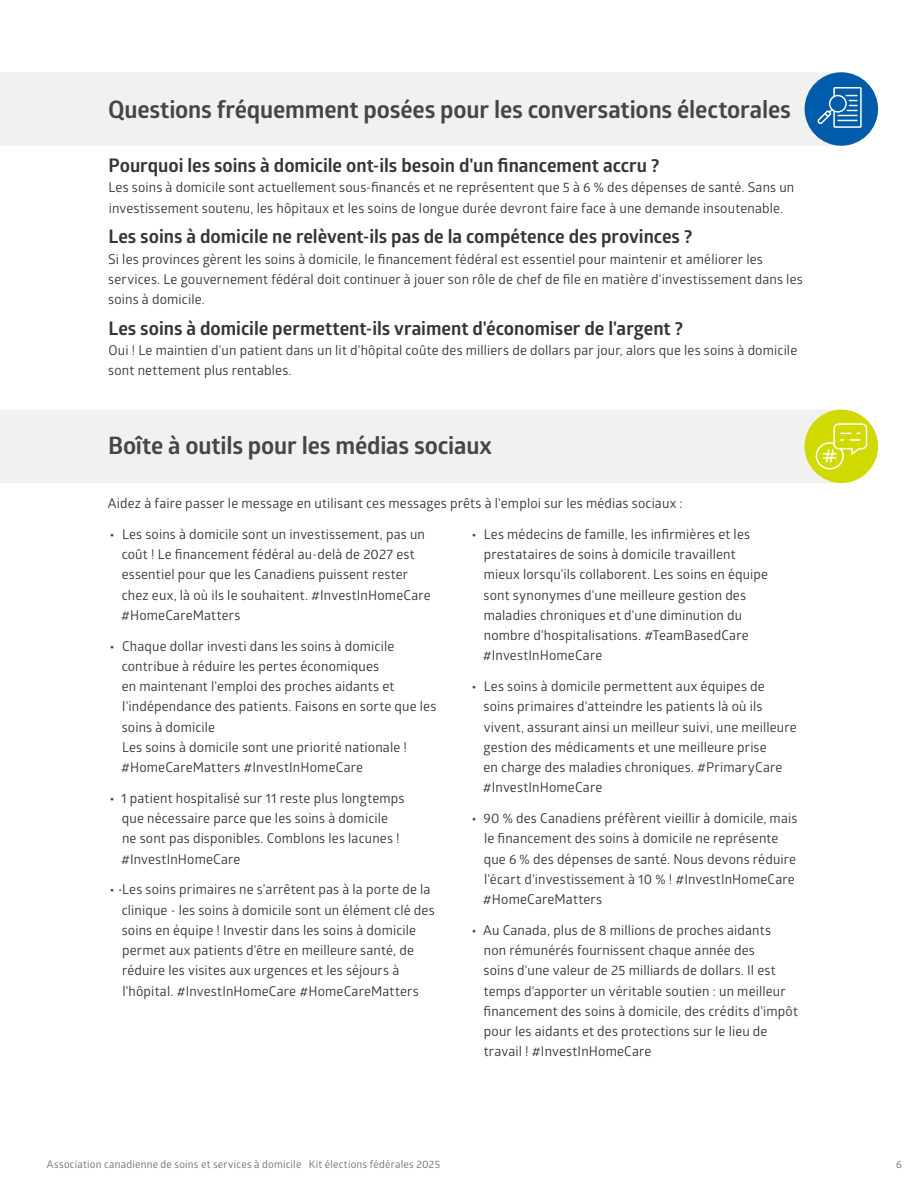
<style>
.page{position:relative;width:918px;height:1188px;background:#fff}
.page>*{position:absolute;margin:0;border:0;box-sizing:border-box;transform-origin:0 0}
.t1{font:700 24px "Glober";letter-spacing:-.005em;color:#464547}
.t2{font:700 18.75px "Glober";color:#363436}
.t3{font:13.5px/20.2px "Glober";letter-spacing:.01em;color:#363436}
.t4{font:10.5px "Glober";letter-spacing:.02em;color:#6f6b6c}
.s1{font-weight:700;color:#464547}
</style>
<div class="page">
<div style="left:0;top:410px;width:878px;height:73px;background:#f1f1ef"></div>
<div style="left:805px;top:410px;width:73px;height:73px;background:#d0da00;border-radius:50%"></div>
<svg style="left:815px;top:423px;width:53px;height:47px"></svg>
<div style="left:0;top:72px;width:878px;height:74px;background:#f1f1ef"></div>
<div style="left:805px;top:72px;width:73px;height:74px;background:#005baa;border-radius:50%"></div>
<svg style="left:817px;top:87px;width:45px;height:41px"></svg>
<h1 class="t1" style="left:108px;top:92px;width:684px">Questions fréquemment posées pour les conversations électorales</h1>
<h2 class="t2" style="left:109px;top:152px;width:552px">Pourquoi les soins à domicile ont-ils besoin d'un financement accru ?</h2>
<p class="t3" style="left:109px;top:177px;width:687px">Les soins à domicile sont actuellement sous-financés et ne représentent que 5 à 6 % des dépenses de santé. Sans un investissement soutenu, les hôpitaux et les soins de longue durée devront faire face à une demande insoutenable.</p>
<h2 class="t2" style="left:109px;top:223px;width:585px">Les soins à domicile ne relèvent-ils pas de la compétence des provinces ?</h2>
<p class="t3" style="left:108px;top:248px;width:696px">Si les provinces gèrent les soins à domicile, le financement fédéral est essentiel pour maintenir et améliorer les services. Le gouvernement fédéral doit continuer à jouer son rôle de chef de file en matière d'investissement dans les soins à domicile.</p>
<h2 class="t2" style="left:109px;top:315px;width:576px">Les soins à domicile permettent-ils vraiment d'économiser de l'argent ?</h2>
<p class="t3" style="left:108px;top:340px;width:691px">Oui ! Le maintien d'un patient dans un lit d'hôpital coûte des milliers de dollars par jour, alors que les soins à domicile sont nettement plus rentables.</p>
<h1 class="t1" style="left:108px;top:428px;width:385px">Boîte à outils pour les médias sociaux</h1>
<p class="t3" style="left:108px;top:493px;width:576px">Aidez à faire passer le message en utilisant ces messages prêts à l'emploi sur les médias sociaux :</p>
<p class="t3" style="left:121px;top:523px;width:311px;text-indent:-11px"><span class="s1">•</span> Les soins à domicile sont un investissement, pas un coût ! Le financement fédéral au-delà de 2027 est essentiel pour que les Canadiens puissent rester chez eux, là où ils le souhaitent. #InvestInHomeCare #HomeCareMatters</p>
<p class="t3" style="left:121px;top:635px;width:317px;text-indent:-11px"><span class="s1">•</span> Chaque dollar investi dans les soins à domicile contribue à réduire les pertes économiques<br>en maintenant l'emploi des proches aidants et l'indépendance des patients. Faisons en sorte que les soins à domicile<br>Les soins à domicile sont une priorité nationale ! #HomeCareMatters #InvestInHomeCare</p>
<p class="t3" style="left:121px;top:787px;width:285px;text-indent:-11px"><span class="s1">•</span> 1 patient hospitalisé sur 11 reste plus longtemps que nécessaire parce que les soins à domicile ne sont pas disponibles. Comblons les lacunes ! #InvestInHomeCare</p>
<p class="t3" style="left:122px;top:879px;width:314px;text-indent:-12px"><span class="s1">•</span> •Les soins primaires ne s'arrêtent pas à la porte de la clinique - les soins à domicile sont un élément clé des soins en équipe ! Investir dans les soins à domicile permet aux patients d'être en meilleure santé, de réduire les visites aux urgences et les séjours à l'hôpital. #InvestInHomeCare #HomeCareMatters</p>
<p class="t3" style="left:483px;top:523px;width:287px;text-indent:-11px"><span class="s1">•</span> Les médecins de famille, les infirmières et les prestataires de soins à domicile travaillent mieux lorsqu'ils collaborent. Les soins en équipe sont synonymes d'une meilleure gestion des maladies chroniques et d'une diminution du nombre d'hospitalisations. #TeamBasedCare #InvestInHomeCare</p>
<p class="t3" style="left:483px;top:676px;width:315px;text-indent:-11px"><span class="s1">•</span> Les soins à domicile permettent aux équipes de soins primaires d'atteindre les patients là où ils vivent, assurant ainsi un meilleur suivi, une meilleure gestion des médicaments et une meilleure prise<br>en charge des maladies chroniques. #PrimaryCare #InvestInHomeCare</p>
<p class="t3" style="left:483px;top:808px;width:316px;text-indent:-11px"><span class="s1">•</span> 90 % des Canadiens préfèrent vieillir à domicile, mais le financement des soins à domicile ne représente que 6 % des dépenses de santé. Nous devons réduire l'écart d'investissement à 10 % ! #InvestInHomeCare #HomeCareMatters</p>
<p class="t3" style="left:484px;top:919px;width:316px;text-indent:-12px"><span class="s1">•</span> Au Canada, plus de 8 millions de proches aidants<br>non rémunérés fournissent chaque année des<br>soins d'une valeur de 25 milliards de dollars. Il est temps d'apporter un véritable soutien : un meilleur financement des soins à domicile, des crédits d'impôt pour les aidants et des protections sur le lieu de travail ! #InvestInHomeCare</p>
<p class="t4" style="left:47px;top:1157px;width:395px">Association canadienne de soins et services à domicile Kit élections fédérales 2025</p>
<p class="t4" style="left:896px;top:1157px;width:7px">6</p>
</div>
